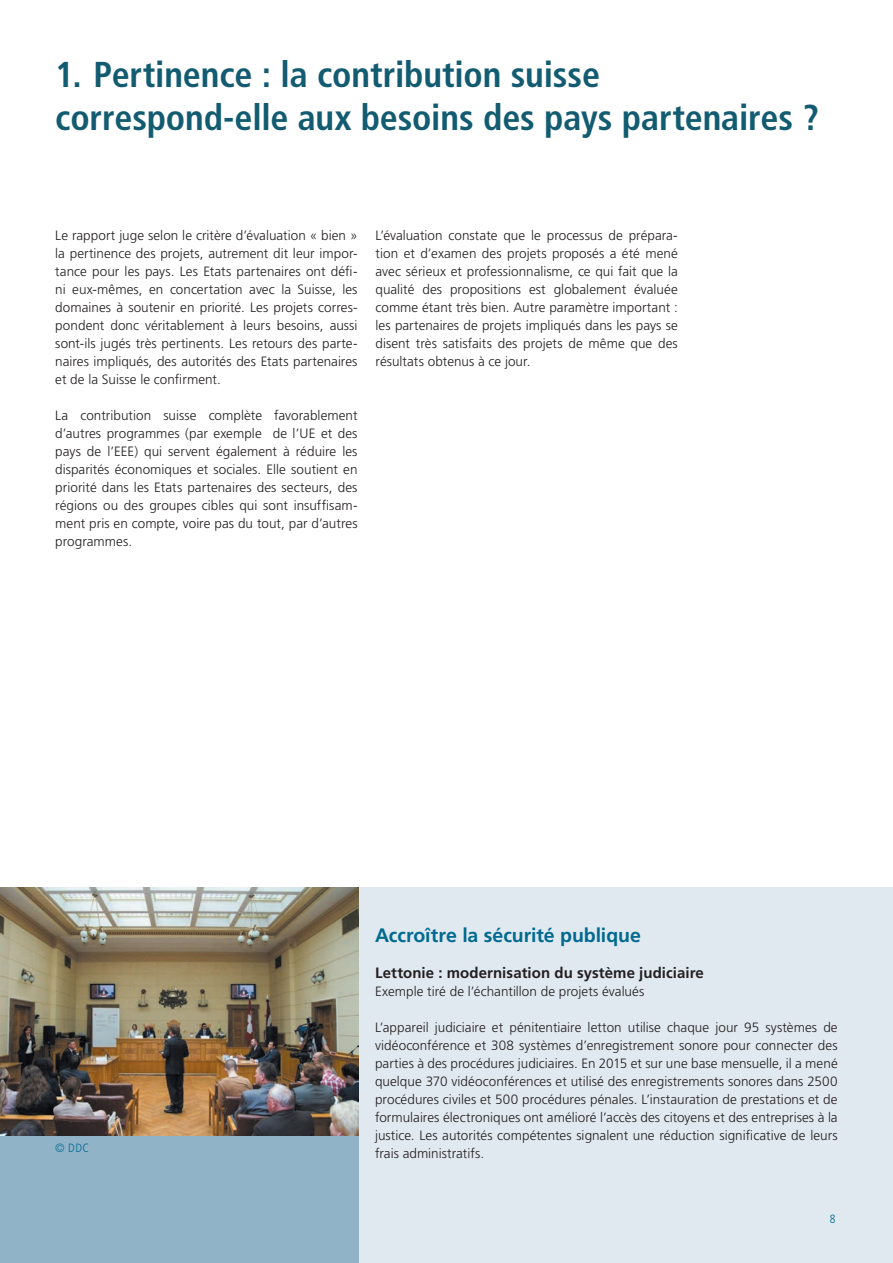
<style>
.page{position:relative;width:893px;height:1263px;background:#fff}
.page>*{position:absolute;margin:0;border:0;box-sizing:border-box;transform-origin:0 0}
.t1{font:700 condensed 36px/43.2px "Frutiger LT Pro";letter-spacing:-.005em;color:#125b70}
.Zwischentitel_13pt{font:700 19.5px "Frutiger LT Pro";letter-spacing:-.005em;color:#006a91}
._3_Zwischentitel_10p{font:700 15px "Frutiger LT Pro";letter-spacing:.005em;color:#231f20}
._4_Lauftext_9pt{font:300 13.5px/18px "Frutiger LT Pro";color:#231f20;text-align:justify}
._5_Legende{font:300 condensed 12px "Frutiger LT Pro";color:#006a91}
</style>
<div class="page">
<div style="left:0;top:888px;width:893px;height:375px;background:#e1e9f0"></div>
<div style="left:0;top:1109px;width:358px;height:154px;background:#90b3c8"></div>
<img style="left:0;top:888px;width:358px;height:247px">
<p class="t1" style="left:55px;top:53px;width:765px">1. Pertinence : la contribution suisse correspond-elle aux besoins des pays partenaires ?</p>
<p class="_4_Lauftext_9pt" style="left:55px;top:226px;width:304px">Le rapport juge selon le critère d’évaluation « bien » la pertinence des projets, autrement dit leur impor&shy;tance pour les pays. Les Etats partenaires ont défi&shy;ni eux-mêmes, en concertation avec la Suisse, les domaines à soutenir en priorité. Les projets corres&shy;pondent donc véritablement à leurs besoins, aussi sont-ils jugés très pertinents. Les retours des parte&shy;naires impliqués, des autorités des Etats partenaires et de la Suisse le confirment.</p>
<p class="_4_Lauftext_9pt" style="left:55px;top:406px;width:304px">La contribution suisse complète favorablement d’autres programmes (par exemple de l’UE et des pays de l’EEE) qui servent également à réduire les disparités économiques et sociales. Elle soutient en priorité dans les Etats partenaires des secteurs, des régions ou des groupes cibles qui sont insuffisam&shy;ment pris en compte, voire pas du tout, par d’autres programmes.</p>
<p class="_4_Lauftext_9pt" style="left:376px;top:226px;width:304px">L’évaluation constate que le processus de prépara&shy;tion et d’examen des projets proposés a été mené avec sérieux et professionnalisme, ce qui fait que la qualité des propositions est globalement évaluée comme étant très bien. Autre paramètre important : les partenaires de projets impliqués dans les pays se disent très satisfaits des projets de même que des résultats obtenus à ce jour.</p>
<p class="_5_Legende" style="left:55px;top:1141px;width:35px">© DDC</p>
<p class="Zwischentitel_13pt" style="left:375px;top:923px;width:267px">Accroître la sécurité publique</p>
<p class="_3_Zwischentitel_10p" style="left:375px;top:964px;width:330px">Lettonie : modernisation du système judiciaire</p>
<p class="_4_Lauftext_9pt" style="left:375px;top:982px;width:271px">Exemple tiré de l’échantillon de projets évalués</p>
<p class="_4_Lauftext_9pt" style="left:375px;top:1018px;width:464px">L’appareil judiciaire et pénitentiaire letton utilise chaque jour 95 systèmes de vidéoconférence et 308 systèmes d’enregistrement sonore pour connecter des parties à des procédures judiciaires. En 2015 et sur une base mensuelle, il a mené quelque 370 vidéoconférences et utilisé des enregistrements sonores dans 2500 procédures civiles et 500 procédures pénales. L’instauration de prestations et de formulaires électroniques ont amélioré l’accès des citoyens et des entreprises à la justice. Les autorités compétentes signalent une réduction significative de leurs frais administratifs.</p>
<p class="_5_Legende" style="left:830px;top:1211px;width:7px">8</p>
</div>
